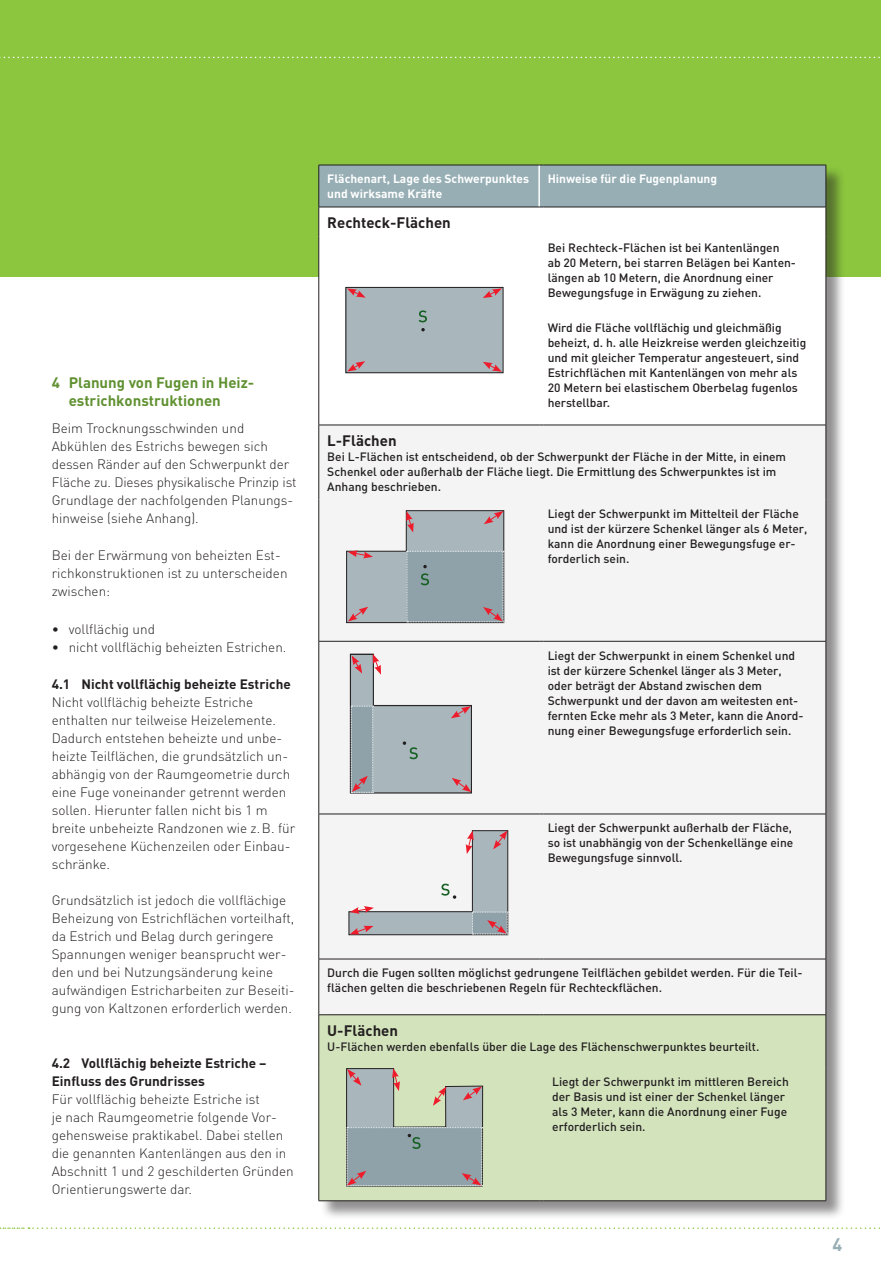
<style>
.page{position:relative;width:881px;height:1263px;background:#fff}
.page>*{position:absolute;margin:0;border:0;box-sizing:border-box;transform-origin:0 0}
.t1{font:700 18px "DIN";color:#96aeb4}
.t2{font:700 15px/18px "DIN";color:#609131}
.t3{font:700 15px "DIN";color:#231f20}
.t4{font:300 13.5px/18px "DIN";color:#231f20}
.t5{font:700 13.5px/18px "DIN";color:#231f20}
.t6{font:500 12px/15px "DIN";color:#231f20}
.t7{font:700 12px/15px "DIN";color:#fff}
</style>
<div class="page">
<svg style="left:0;top:1227px;width:881px;height:2px"></svg>
<div style="left:0;top:0;width:880px;height:276px;background:#8bc63e"></div>
<svg style="left:0;top:57px;width:881px;height:2px"></svg>
<div style="left:319px;top:166px;width:526px;height:1054px;background:#231f20;opacity:.5"></div>
<svg style="left:319px;top:236px;width:506px;height:189px"></svg>
<div style="left:319px;top:426px;width:506px;height:588px;background:#f3f4f3"></div>
<div style="left:319px;top:1015px;width:506px;height:185px;background:#d3e4bd"></div>
<hr style="left:318px;top:236px;width:1px;height:189px;background:#231f20">
<hr style="left:825px;top:236px;width:1px;height:189px;background:#231f20">
<hr style="left:318px;top:425px;width:1px;height:74px;background:#231f20">
<hr style="left:825px;top:425px;width:1px;height:74px;background:#231f20">
<hr style="left:318px;top:499px;width:1px;height:142px;background:#231f20">
<hr style="left:825px;top:499px;width:1px;height:142px;background:#231f20">
<hr style="left:318px;top:641px;width:1px;height:173px;background:#231f20">
<hr style="left:825px;top:641px;width:1px;height:173px;background:#231f20">
<hr style="left:318px;top:814px;width:1px;height:145px;background:#231f20">
<hr style="left:825px;top:814px;width:1px;height:145px;background:#231f20">
<hr style="left:318px;top:959px;width:1px;height:55px;background:#231f20">
<hr style="left:825px;top:959px;width:1px;height:55px;background:#231f20">
<hr style="left:318px;top:1015px;width:1px;height:53px;background:#231f20">
<hr style="left:825px;top:1015px;width:1px;height:53px;background:#231f20">
<hr style="left:318px;top:1068px;width:1px;height:132px;background:#231f20">
<hr style="left:825px;top:1068px;width:1px;height:132px;background:#231f20">
<hr style="left:318px;top:1200px;width:221px;height:1px;background:#231f20">
<hr style="left:543px;top:1200px;width:282px;height:1px;background:#231f20">
<hr style="left:318px;top:814px;width:221px;height:1px;background:#231f20">
<hr style="left:543px;top:814px;width:282px;height:1px;background:#231f20">
<hr style="left:318px;top:959px;width:221px;height:1px;background:#231f20">
<hr style="left:543px;top:959px;width:282px;height:1px;background:#231f20">
<hr style="left:318px;top:1014px;width:221px;height:1px;background:#231f20">
<hr style="left:543px;top:1014px;width:282px;height:1px;background:#231f20">
<hr style="left:318px;top:425px;width:221px;height:1px;background:#231f20">
<hr style="left:543px;top:425px;width:282px;height:1px;background:#231f20">
<svg style="left:318px;top:165px;width:508px;height:71px;background:#bdcbce"></svg>
<hr style="left:543px;top:207px;width:282px;height:1px;background:#231f20">
<hr style="left:318px;top:641px;width:221px;height:1px;background:#231f20">
<hr style="left:543px;top:641px;width:282px;height:1px;background:#231f20">
<div style="left:346px;top:287px;width:157px;height:86px;background:#a9b7bd"></div>
<div style="left:345px;top:287px;width:158px;height:86px;border:1px solid #231f20"></div>
<svg style="left:347px;top:288px;width:18px;height:10px"></svg>
<svg style="left:347px;top:361px;width:18px;height:10px"></svg>
<svg style="left:482px;top:288px;width:19px;height:10px"></svg>
<svg style="left:482px;top:362px;width:19px;height:10px"></svg>
<svg style="left:418px;top:310px;width:9px;height:12px"></svg>
<svg style="left:346px;top:510px;width:158px;height:113px;background:#a7b1b6"></svg>
<svg style="left:349px;top:653px;width:123px;height:141px"></svg>
<svg style="left:348px;top:830px;width:160px;height:105px"></svg>
<svg style="left:346px;top:1068px;width:137px;height:119px;background:#a4afac"></svg>
<p class="t2" style="left:69px;top:373px;width:185px;text-indent:-17px">4 Planung von Fugen in Heiz&shy;estrichkonstruktionen</p>
<p class="t4" style="left:52px;top:419px;width:246px">Beim Trocknungsschwinden und Abkühlen des Estrichs bewegen sich dessen Ränder auf den Schwerpunkt der Fläche zu. Dieses physikalische Prinzip ist Grundlage der nachfolgenden Planungs&shy;hinweise (siehe Anhang).</p>
<p class="t4" style="left:52px;top:546px;width:237px">Bei der Erwärmung von beheizten Est&shy;richkonstruktionen ist zu unterscheiden zwischen:</p>
<p class="t4" style="left:52px;top:619px;width:105px">• vollflächig und</p>
<p class="t4" style="left:52px;top:637px;width:236px">• nicht vollflächig beheizten Estrichen.</p>
<p class="t5" style="left:52px;top:674px;width:240px">4.1 Nicht vollflächig beheizte Estriche</p>
<p class="t4" style="left:52px;top:693px;width:245px">Nicht vollflächig beheizte Estriche enthalten nur teilweise Heizelemente.<br>Dadurch entstehen beheizte und unbe&shy;heizte Teilflächen, die grundsätzlich un&shy;abhängig von der Raumgeometrie durch eine Fuge voneinander getrennt werden sollen. Hierunter fallen nicht bis 1 m breite unbeheizte Randzonen wie z.B. für vorgesehene Küchenzeilen oder Einbau&shy;schränke.</p>
<p class="t4" style="left:52px;top:891px;width:244px">Grundsätzlich ist jedoch die vollflächige Beheizung von Estrichflächen vorteilhaft, da Estrich und Belag durch geringere Spannungen weniger beansprucht wer&shy;den und bei Nutzungsänderung keine aufwändigen Estricharbeiten zur Beseiti&shy;gung von Kaltzonen erforderlich werden.</p>
<p class="t5" style="left:52px;top:1053px;width:216px">4.2 Vollflächig beheizte Estriche –<br>Einfluss des Grundrisses</p>
<p class="t4" style="left:52px;top:1090px;width:243px">Für vollflächig beheizte Estriche ist<br>je nach Raumgeometrie folgende Vor&shy;gehensweise praktikabel. Dabei stellen die genannten Kantenlängen aus den in Abschnitt 1 und 2 geschilderten Gründen Orientierungswerte dar.</p>
<p class="t7" style="left:327px;top:171px;width:203px">Flächenart, Lage des Schwerpunktes und wirksame Kräfte</p>
<p class="t7" style="left:547px;top:171px;width:171px">Hinweise für die Fugenplanung</p>
<p class="t3" style="left:327px;top:213px;width:125px">Rechteck-Flächen</p>
<p class="t6" style="left:547px;top:240px;width:248px">Bei Rechteck-Flächen ist bei Kantenlängen ab 20 Metern, bei starren Belägen bei Kanten&shy;längen ab 10 Metern, die Anordnung einer Bewegungsfuge in Erwägung zu ziehen.</p>
<p class="t6" style="left:547px;top:319px;width:260px">Wird die Fläche vollflächig und gleichmäßig beheizt, d. h. alle Heizkreise werden gleichzeitig und mit gleicher Temperatur angesteuert, sind Estrichflächen mit Kantenlängen von mehr als 20 Metern bei elastischem Oberbelag fugenlos herstellbar.</p>
<p class="t3" style="left:327px;top:431px;width:71px">L-Flächen</p>
<p class="t6" style="left:327px;top:449px;width:460px">Bei L-Flächen ist entscheidend, ob der Schwerpunkt der Fläche in der Mitte, in einem<br>Schenkel oder außerhalb der Fläche liegt. Die Ermittlung des Schwerpunktes ist im<br>Anhang beschrieben.</p>
<p class="t6" style="left:547px;top:506px;width:261px">Liegt der Schwerpunkt im Mittelteil der Fläche und ist der kürzere Schenkel länger als 6 Meter, kann die Anordnung einer Bewegungsfuge er&shy;forderlich sein.</p>
<p class="t6" style="left:547px;top:647px;width:257px">Liegt der Schwerpunkt in einem Schenkel und ist der kürzere Schenkel länger als 3 Meter, oder beträgt der Abstand zwischen dem Schwerpunkt und der davon am weitesten ent&shy;fernten Ecke mehr als 3 Meter, kann die Anord&shy;nung einer Bewegungsfuge erforderlich sein.</p>
<p class="t6" style="left:547px;top:820px;width:247px;text-align:justify">Liegt der Schwerpunkt außerhalb der Fläche, so ist unabhängig von der Schenkellänge eine Bewegungsfuge sinnvoll.</p>
<p class="t6" style="left:327px;top:965px;width:475px">Durch die Fugen sollten möglichst gedrungene Teilflächen gebildet werden. Für die Teil&shy;flächen gelten die beschriebenen Regeln für Rechteckflächen.</p>
<p class="t3" style="left:327px;top:1020px;width:72px">U-Flächen</p>
<p class="t6" style="left:327px;top:1038px;width:433px">U-Flächen werden ebenfalls über die Lage des Flächenschwerpunktes beurteilt.</p>
<p class="t6" style="left:552px;top:1074px;width:238px">Liegt der Schwerpunkt im mittleren Bereich der Basis und ist einer der Schenkel länger als 3 Meter, kann die Anordnung einer Fuge erforderlich sein.</p>
<h1 class="t1" style="left:832px;top:1233px;width:11px">4</h1>
</div>
